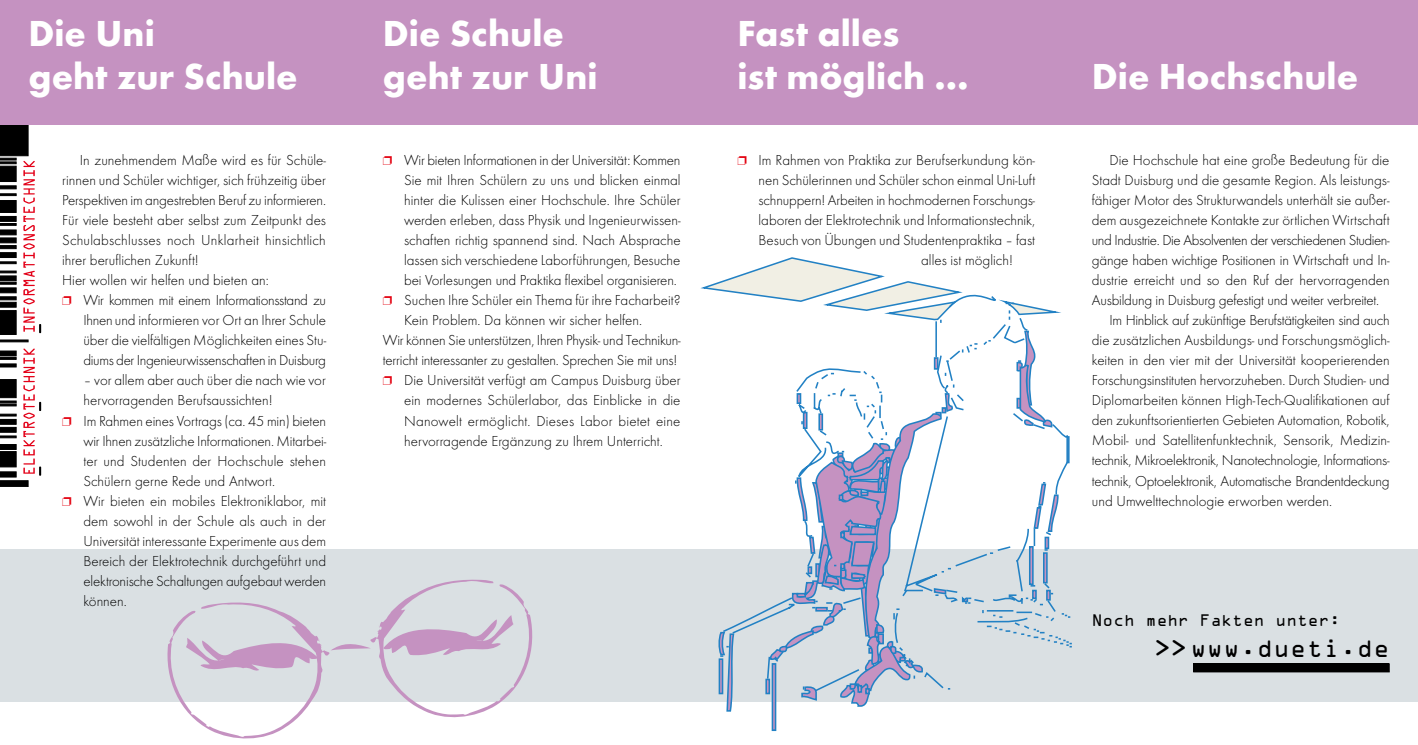
<style>
.page{position:relative;width:1418px;height:745px;background:#fff}
.page>*{position:absolute;margin:0;border:0;box-sizing:border-box;transform-origin:0 0}
.t1{font:700 37.5px/42.5px "Futura T";color:#fff}
.t2{font:22.5px "OCRA Std";letter-spacing:.02em;color:#000}
.t3{font:300 15px/20px "Futura T";color:#000}
.t4{font:300 15px "Futura T";letter-spacing:-.02em;color:#000}
.t5{font:300 15px "Futura T";letter-spacing:-.03em;color:#000}
.t6{font:15px "OCRA Std";color:#000}
</style>
<div class="page">
<svg style="left:0;top:124px;width:41px;height:362px"></svg>
<div style="left:0;top:549px;width:1417px;height:152px;background:#dae0e3"></div>
<div style="left:0;top:0;width:1417px;height:124px;background:#c592c1"></div>
<svg style="left:701px;top:257px;width:231px;height:34px"></svg>
<svg style="left:718px;top:638px;width:17px;height:74px"></svg>
<svg style="left:718px;top:658px;width:5px;height:35px"></svg>
<svg style="left:771px;top:707px;width:5px;height:23px"></svg>
<svg style="left:769px;top:692px;width:184px;height:15px"></svg>
<svg style="left:719px;top:286px;width:353px;height:406px"></svg>
<svg style="left:164px;top:579px;width:373px;height:160px"></svg>
<div style="left:1193px;top:663px;width:196px;height:8px;background:#000"></div>
<h1 class="t1" style="left:28px;top:12px;width:271px">Die Uni<br>geht zur Schule</h1>
<p class="t3" style="left:62px;top:150px;width:265px;text-indent:18px">In zunehmendem Maße wird es für Schüle&shy;rinnen und Schüler wichtiger, sich frühzeitig über Perspektiven im angestrebten Beruf zu informieren.<br>Für viele besteht aber selbst zum Zeitpunkt des Schulabschlusses noch Unklarheit hinsichtlich ihrer beruflichen Zukunft!<br>Hier wollen wir helfen und bieten an:</p>
<p class="t3" style="left:83px;top:290px;width:244px;text-align:justify">Wir kommen mit einem Informationsstand zu Ihnen und informieren vor Ort an Ihrer Schule über die vielfältigen Möglichkeiten eines Stu&shy;diums der Ingenieurwissenschaften in Duisburg</p>
<p class="t3" style="left:83px;top:370px;width:244px">– vor allem aber auch über die nach wie vor hervorragenden Berufsaussichten!<br>Im Rahmen eines Vortrags (ca. 45 min) bieten wir Ihnen zusätzliche Informationen. Mitarbei&shy;ter und Studenten der Hochschule stehen Schülern gerne Rede und Antwort.<br>Wir bieten ein mobiles Elektroniklabor, mit dem sowohl in der Schule als auch in der Universität interessante Experimente aus dem Bereich der Elektrotechnik durchgeführt und elektronische Schaltungen aufgebaut werden können.</p>
<h1 class="t1" style="left:383px;top:12px;width:216px">Die Schule geht zur Uni</h1>
<p class="t3" style="left:404px;top:150px;width:278px">Wir bieten Informationen in der Universität: Kommen</p>
<p class="t3" style="left:404px;top:170px;width:278px">Sie mit Ihren Schülern zu uns und blicken einmal</p>
<p class="t3" style="left:404px;top:190px;width:278px">hinter die Kulissen einer Hochschule. Ihre Schüler</p>
<p class="t3" style="left:404px;top:210px;width:278px">werden erleben, dass Physik und Ingenieurwissen-</p>
<p class="t3" style="left:404px;top:230px;width:278px">schaften richtig spannend sind. Nach Absprache</p>
<p class="t3" style="left:404px;top:250px;width:278px">lassen sich verschiedene Laborführungen, Besuche</p>
<p class="t3" style="left:404px;top:270px;width:274px">bei Vorlesungen und Praktika flexibel organisieren.</p>
<p class="t3" style="left:404px;top:290px;width:278px">Suchen Ihre Schüler ein Thema für ihre Facharbeit?</p>
<p class="t3" style="left:404px;top:310px;width:239px">Kein Problem. Da können wir sicher helfen.</p>
<p class="t3" style="left:383px;top:330px;width:299px">Wir können Sie unterstützen, Ihren Physik- und Technikun-</p>
<p class="t3" style="left:383px;top:350px;width:296px">terricht interessanter zu gestalten. Sprechen Sie mit uns!</p>
<p class="t3" style="left:404px;top:370px;width:278px">Die Universität verfügt am Campus Duisburg über</p>
<p class="t3" style="left:404px;top:390px;width:278px">ein modernes Schülerlabor, das Einblicke in die</p>
<p class="t3" style="left:404px;top:410px;width:278px">Nanowelt ermöglicht. Dieses Labor bietet eine</p>
<p class="t3" style="left:404px;top:430px;width:260px">hervorragende Ergänzung zu Ihrem Unterricht.</p>
<h1 class="t1" style="left:737px;top:12px;width:233px">Fast alles<br>ist möglich …</h1>
<p class="t3" style="left:758px;top:150px;width:278px">Im Rahmen von Praktika zur Berufserkundung kön-</p>
<p class="t3" style="left:758px;top:170px;width:278px">nen Schülerinnen und Schüler schon einmal Uni-Luft</p>
<p class="t3" style="left:758px;top:190px;width:278px">schnuppern! Arbeiten in hochmodernen Forschungs-</p>
<p class="t3" style="left:758px;top:210px;width:278px">laboren der Elektrotechnik und Informationstechnik,</p>
<p class="t3" style="left:758px;top:230px;width:278px">Besuch von Übungen und Studentenpraktika – fast</p>
<p class="t3" style="left:921px;top:250px;width:93px">alles ist möglich!</p>
<h1 class="t1" style="left:1091px;top:55px;width:268px">Die Hochschule</h1>
<p class="t3" style="left:1109px;top:150px;width:281px">Die Hochschule hat eine große Bedeutung für die</p>
<p class="t3" style="left:1091px;top:170px;width:299px">Stadt Duisburg und die gesamte Region. Als leistungs-</p>
<p class="t3" style="left:1091px;top:190px;width:299px">fähiger Motor des Strukturwandels unterhält sie außer-</p>
<p class="t3" style="left:1091px;top:210px;width:299px">dem ausgezeichnete Kontakte zur örtlichen Wirtschaft</p>
<p class="t5" style="left:1091px;top:232px;width:299px">und Industrie. Die Absolventen der verschiedenen Studien-</p>
<p class="t3" style="left:1091px;top:250px;width:299px">gänge haben wichtige Positionen in Wirtschaft und In-</p>
<p class="t3" style="left:1091px;top:270px;width:299px">dustrie erreicht und so den Ruf der hervorragenden</p>
<p class="t3" style="left:1091px;top:290px;width:289px">Ausbildung in Duisburg gefestigt und weiter verbreitet.</p>
<p class="t4" style="left:1109px;top:312px;width:281px">Im Hinblick auf zukünftige Berufstätigkeiten sind auch</p>
<p class="t3" style="left:1091px;top:330px;width:299px">die zusätzlichen Ausbildungs- und Forschungsmöglich-</p>
<p class="t3" style="left:1091px;top:350px;width:299px">keiten in den vier mit der Universität kooperierenden</p>
<p class="t3" style="left:1091px;top:370px;width:299px">Forschungsinstituten hervorzuheben. Durch Studien- und</p>
<p class="t3" style="left:1091px;top:390px;width:299px">Diplomarbeiten können High-Tech-Qualifikationen auf</p>
<p class="t3" style="left:1091px;top:410px;width:299px">den zukunftsorientierten Gebieten Automation, Robotik,</p>
<p class="t3" style="left:1091px;top:430px;width:299px">Mobil- und Satellitenfunktechnik, Sensorik, Medizin-</p>
<p class="t4" style="left:1091px;top:452px;width:299px">technik, Mikroelektronik, Nanotechnologie, Informations-</p>
<p class="t4" style="left:1091px;top:472px;width:299px">technik, Optoelektronik, Automatische Brandentdeckung</p>
<p class="t3" style="left:1091px;top:490px;width:242px">und Umwelttechnologie erworben werden.</p>
<p class="t6" style="left:1091px;top:613px;width:250px">Noch mehr Fakten unter:</p>
<h2 class="t2" style="left:1154px;top:638px;width:236px">&gt;&gt; www.dueti.de</h2>
</div>
